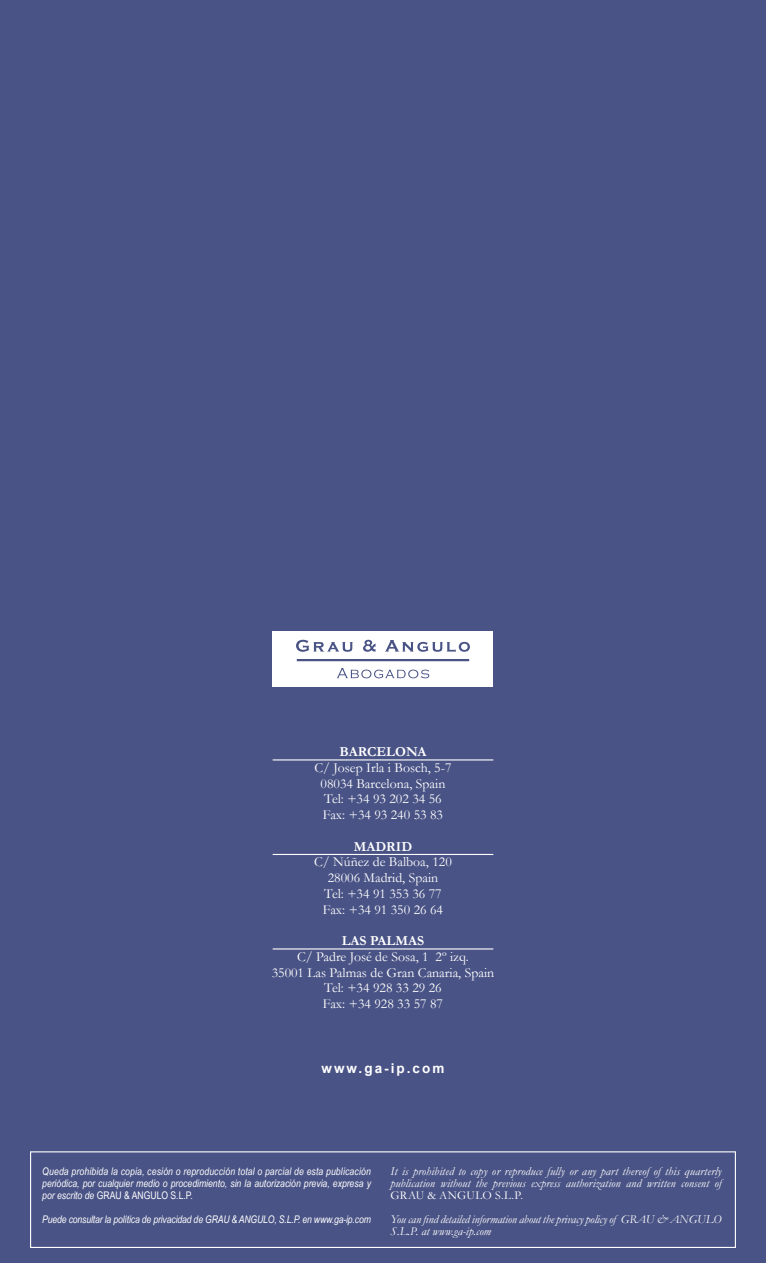
<style>
.page{position:relative;width:766px;height:1263px;background:#fff}
.page>*{position:absolute;margin:0;border:0;box-sizing:border-box;transform-origin:0 0}
.t1{font:13.8px/15.8px "Garamond";color:#fff;text-align:center}
.t2{font:700 13.8px "Garamond";color:#fff}
.t3{font:700 13.5px "Arial";letter-spacing:.15em;color:#fff}
.t4{font:italic 12px/12px "Garamond";letter-spacing:.005em;color:#fff}
.t5{font:12px "Garamond";letter-spacing:.015em;color:#fff}
.t6{font:italic 10.5px/12px "Arial Narrow";letter-spacing:-.01em;color:#fff;text-align:justify}
.s1{font-style:normal}
</style>
<div class="page">
<div style="left:0;top:0;width:765px;height:1263px;background:#495385"></div>
<hr style="left:272px;top:948px;width:221px;height:1px;background:#fff">
<hr style="left:272px;top:854px;width:221px;height:1px;background:#fff">
<hr style="left:272px;top:759px;width:221px;height:1px;background:#fff">
<div style="left:272px;top:631px;width:221px;height:56px;background:#fff"></div>
<svg style="left:337px;top:668px;width:92px;height:10px"></svg>
<svg style="left:296px;top:640px;width:57px;height:12px"></svg>
<svg style="left:363px;top:640px;width:12px;height:12px"></svg>
<svg style="left:385px;top:640px;width:85px;height:12px"></svg>
<hr style="left:297px;top:659px;width:172px;height:2px;background:#495385">
<div style="left:30px;top:1151px;width:705px;height:97px;border:1px solid #fff"></div>
<h1 class="t2" style="left:339px;top:743px;width:88px">BARCELONA</h1>
<h1 class="t1" style="left:314px;top:759px;width:138px">C/ Josep Irla i Bosch, 5-7<br>08034 Barcelona, Spain<br>Tel: +34 93 202 34 56<br>Fax: +34 93 240 53 83</h1>
<h1 class="t2" style="left:353px;top:838px;width:60px">MADRID</h1>
<h1 class="t1" style="left:314px;top:854px;width:139px">C/ Núñez de Balboa, 120<br>28006 Madrid, Spain<br>Tel: +34 91 353 36 77<br>Fax: +34 91 350 26 64</h1>
<h1 class="t2" style="left:341px;top:932px;width:84px">LAS PALMAS</h1>
<h1 class="t1" style="left:271px;top:948px;width:224px">C/ Padre José de Sosa, 1 2º izq.<br>35001 Las Palmas de Gran Canaria, Spain<br>Tel: +34 928 33 29 26<br>Fax: +34 928 33 57 87</h1>
<p class="t3" style="left:321px;top:1059px;width:124px">www.ga-ip.com</p>
<p class="t6" style="left:42px;top:1165px;width:330px">Queda prohibida la copia, cesión o reproducción total o parcial de esta publicación periódica, por cualquier medio o procedimiento, sin la autorización previa, expresa y por escrito de <span class="s1">GRAU &amp; ANGULO S.L.P.</span></p>
<p class="t6" style="left:42px;top:1213px;width:330px">Puede consultar la política de privacidad de GRAU &amp; ANGULO, S.L.P. en www.ga-ip.com</p>
<p class="t4" style="left:390px;top:1165px;width:332px">It is prohibited to copy or reproduce fully or any part thereof of this quarterly publication without the previous express authorization and written consent of</p>
<p class="t5" style="left:390px;top:1188px;width:134px">GRAU &amp; ANGULO S.L.P.</p>
<p class="t4" style="left:390px;top:1213px;width:332px">You can find detailed information about the privacy policy of GRAU &amp; ANGULO<br>S.L.P. at www.ga-ip.com</p>
</div>
